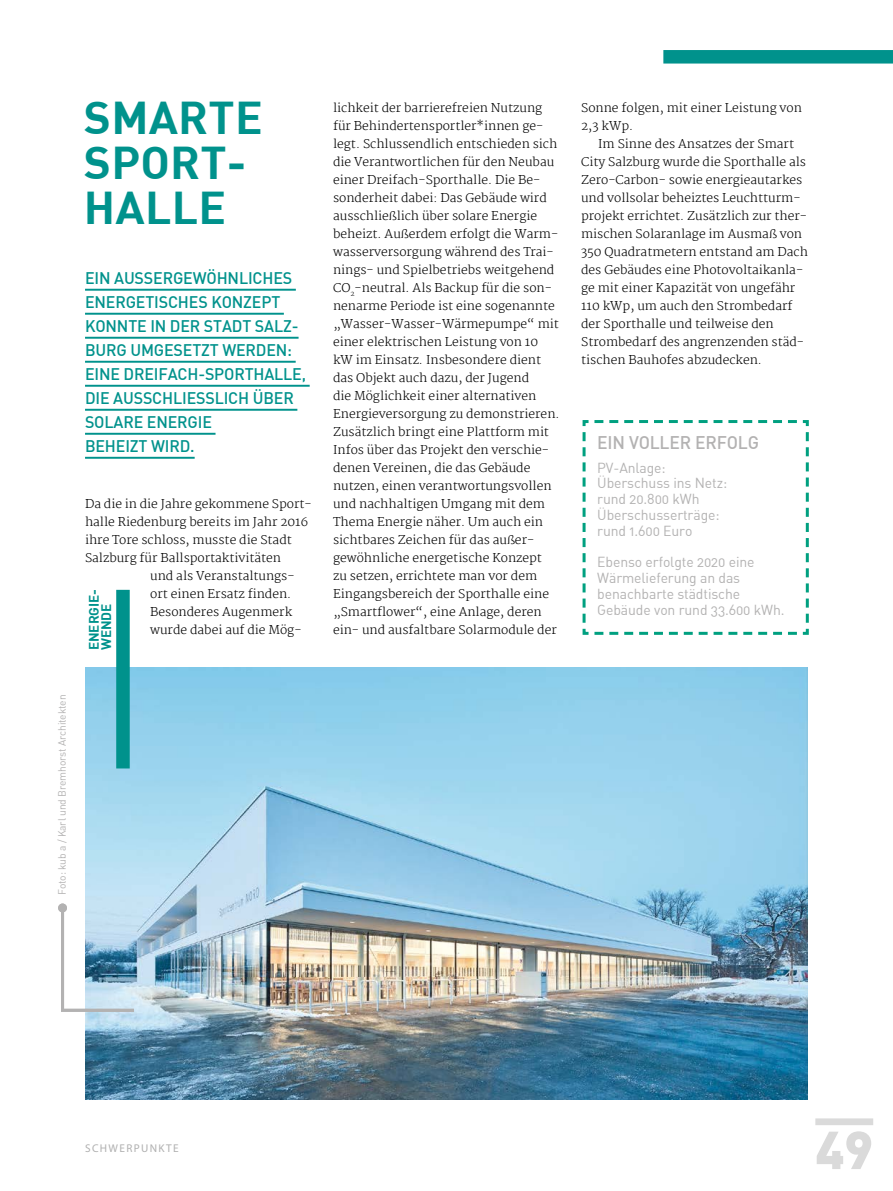
<style>
.page{position:relative;width:893px;height:1191px;background:#fff}
.page>*{position:absolute;margin:0;border:0;box-sizing:border-box;transform-origin:0 0}
.t1{font:900 52.5px "DIN";color:#dadada}
.t2{font:45px/45px "DIN Bold";letter-spacing:.005em;color:#00928c}
.t3{font:500 18px "DIN";letter-spacing:-.01em;color:#b3b2b2}
.t4{font:500 16.5px/24px "DIN";letter-spacing:-.01em;color:#00928c}
.t5{font:14.25px/15.8px "DIN Alternate";letter-spacing:-.005em;color:#b3b2b2}
.t6{font:13.5px/12.3px "DIN Bold";color:#00928c}
.t7{font:200 12px/18px "Martel";color:#000}
.t8{font:11.25px "Myriad Pro";letter-spacing:.12em;color:#b0b0b0}
.t9{font:10.5px "DIN Alternate";letter-spacing:-.01em;color:#b3b2b2}
</style>
<div class="page">
<div style="left:815px;top:1118px;width:58px;height:7px;background:#dadada"></div>
<div style="left:663px;top:50px;width:230px;height:14px;background:#00928c"></div>
<img style="left:85px;top:667px;width:723px;height:432px">
<hr style="left:85px;top:289px;width:211px;height:2px;background:#00928c">
<hr style="left:85px;top:313px;width:199px;height:2px;background:#00928c">
<hr style="left:85px;top:337px;width:214px;height:2px;background:#00928c">
<hr style="left:85px;top:361px;width:211px;height:2px;background:#00928c">
<hr style="left:85px;top:385px;width:225px;height:2px;background:#00928c">
<hr style="left:85px;top:409px;width:212px;height:2px;background:#00928c">
<hr style="left:85px;top:433px;width:131px;height:2px;background:#00928c">
<hr style="left:85px;top:457px;width:110px;height:2px;background:#00928c">
<hr style="left:61px;top:906px;width:3px;height:104px;background:#b3b2b2">
<div style="left:58px;top:903px;width:9px;height:9px;background:#b3b2b2;border-radius:50%"></div>
<hr style="left:61px;top:1008px;width:73px;height:3px;background:#b3b2b2">
<div style="left:116px;top:590px;width:14px;height:178px;background:#00928c"></div>
<svg style="left:582px;top:420px;width:227px;height:215px"></svg>
<h2 class="t2" style="left:84px;top:93px;width:180px">SMARTE<br>SPORT-<br>HALLE</h2>
<p class="t4" style="left:85px;top:265px;width:223px">EIN AUSSERGEWÖHNLICHES<br>ENERGETISCHES KONZEPT<br>KONNTE IN DER STADT SALZ-<br>BURG UMGESETZT WERDEN:<br>EINE DREIFACH-SPORTHALLE,<br>DIE AUSSCHLIESSLICH ÜBER<br>SOLARE ENERGIE<br>BEHEIZT WIRD.</p>
<p class="t9" style="left:56px;top:895px;width:202px;rotate:-90deg">Foto: kub a / Karl und Bremhorst Architekten</p>
<p class="t7" style="left:85px;top:494px;width:228px">Da die in die Jahre gekommene Sport-</p>
<p class="t7" style="left:85px;top:512px;width:225px">halle Riedenburg bereits im Jahr 2016</p>
<p class="t7" style="left:85px;top:530px;width:208px">ihre Tore schloss, musste die Stadt</p>
<p class="t7" style="left:85px;top:548px;width:198px">Salzburg für Ballsportaktivitäten</p>
<p class="t7" style="left:150px;top:566px;width:146px">und als Veranstaltungs-</p>
<p class="t7" style="left:150px;top:584px;width:143px">ort einen Ersatz finden.</p>
<p class="t7" style="left:150px;top:602px;width:143px">Besonderes Augenmerk</p>
<p class="t7" style="left:150px;top:620px;width:153px">wurde dabei auf die Mög-</p>
<p class="t6" style="left:87px;top:650px;width:63px;rotate:-90deg">ENERGIE-<br>WENDE</p>
<p class="t7" style="left:333px;top:98px;width:228px">lichkeit der barrierefreien Nutzung für Behindertensportler*innen ge&shy;legt. Schlussendlich entschieden sich die Verantwortlichen für den Neubau einer Dreifach-Sporthalle. Die Be&shy;sonderheit dabei: Das Gebäude wird ausschließlich über solare Energie beheizt. Außerdem erfolgt die Warm&shy;wasserversorgung während des Trai&shy;nings- und Spielbetriebs weitgehend CO<sub>2</sub>-neutral. Als Backup für die son&shy;nenarme Periode ist eine sogenannte „Wasser-Wasser-Wärmepumpe“ mit einer elektrischen Leistung von 10 kW im Einsatz. Insbesondere dient das Objekt auch dazu, der Jugend<br>die Möglichkeit einer alternativen Energieversorgung zu demonstrieren.<br>Zusätzlich bringt eine Plattform mit Infos über das Projekt den verschie&shy;denen Vereinen, die das Gebäude nutzen, einen verantwortungsvollen und nachhaltigen Umgang mit dem Thema Energie näher. Um auch ein sichtbares Zeichen für das außer&shy;gewöhnliche energetische Konzept<br>zu setzen, errichtete man vor dem Eingangsbereich der Sporthalle eine „Smartflower“, eine Anlage, deren ein- und ausfaltbare Solarmodule der</p>
<p class="t7" style="left:581px;top:98px;width:222px">Sonne folgen, mit einer Leistung von<br>2,3 kWp.</p>
<p class="t7" style="left:581px;top:134px;width:228px;text-indent:17px">Im Sinne des Ansatzes der Smart City Salzburg wurde die Sporthalle als Zero-Carbon- sowie energieautarkes und vollsolar beheiztes Leuchtturm&shy;projekt errichtet. Zusätzlich zur ther&shy;mischen Solaranlage im Ausmaß von 350 Quadratmetern entstand am Dach des Gebäudes eine Photovoltaikanla&shy;ge mit einer Kapazität von ungefähr 110 kWp, um auch den Strombedarf der Sporthalle und teilweise den Strombedarf des angrenzenden städ&shy;tischen Bauhofes abzudecken.</p>
<h3 class="t3" style="left:597px;top:431px;width:163px">EIN VOLLER ERFOLG</h3>
<p class="t5" style="left:597px;top:459px;width:70px">PV-Anlage:</p>
<p class="t5" style="left:597px;top:475px;width:131px">Überschuss ins Netz:</p>
<p class="t5" style="left:597px;top:491px;width:104px">rund 20.800 kWh</p>
<p class="t5" style="left:597px;top:507px;width:124px">Überschusserträge:</p>
<p class="t5" style="left:597px;top:522px;width:97px">rund 1.600 Euro</p>
<p class="t5" style="left:597px;top:554px;width:189px">Ebenso erfolgte 2020 eine<br>Wärmelieferung an das benachbarte städtische<br>Gebäude von rund 33.600 kWh.</p>
<p class="t8" style="left:85px;top:1141px;width:95px">SCHWERPUNKTE</p>
<h1 class="t1" style="left:815px;top:1114px;width:59px">49</h1>
</div>
